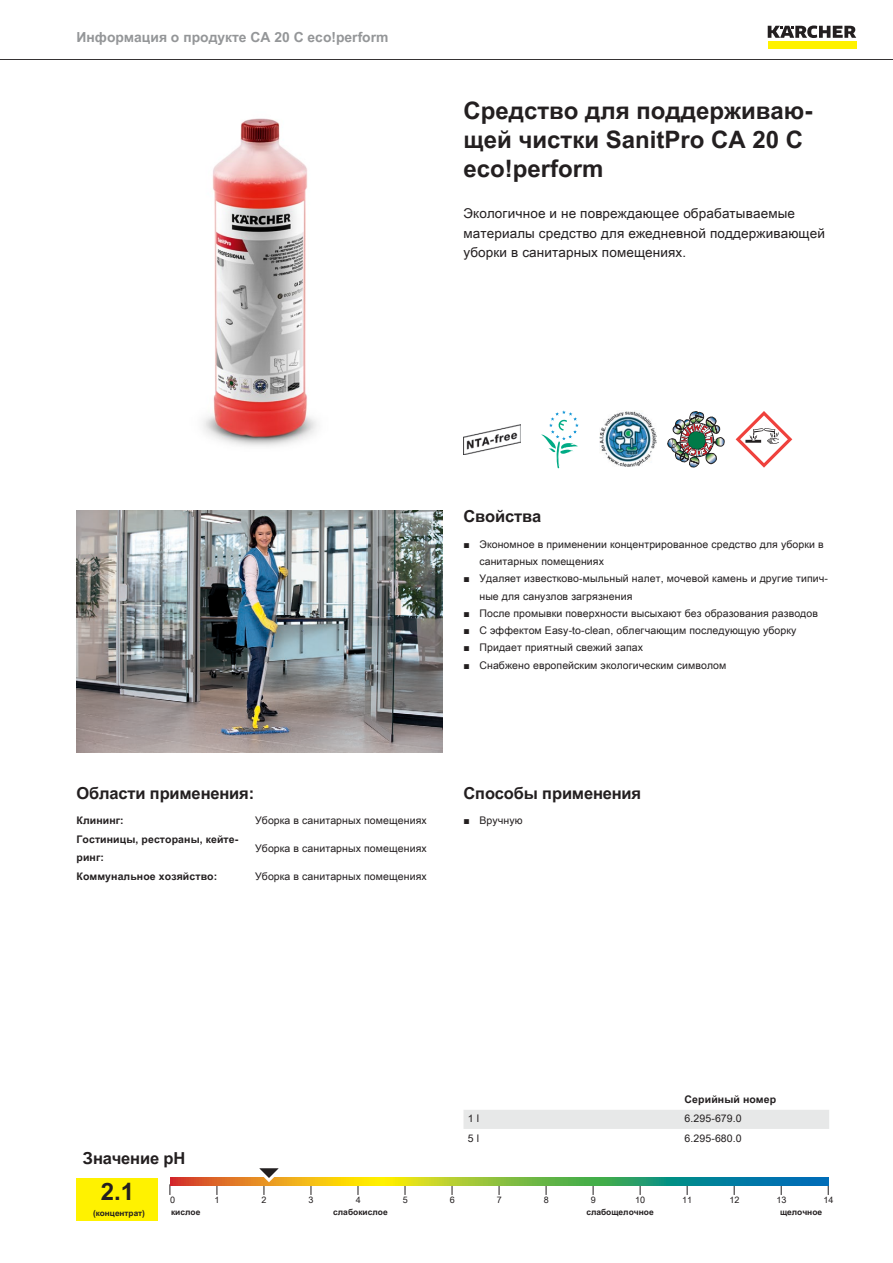
<style>
.page{position:relative;width:893px;height:1263px;background:#fff}
.page>*{position:absolute;margin:0;border:0;box-sizing:border-box;transform-origin:0 0}
.t1{font:700 24px/28.8px "Arial Unicode MS";color:#231f20}
.t2{font:700 16.5px "Arial Unicode MS";letter-spacing:-.01em;color:#231f20}
.t3{font:700 13.8px "Arial Unicode MS";color:#949698}
.t4{font:13.5px/19.5px "Arial Unicode MS";letter-spacing:.01em;color:#231f20}
.t5{font:10.5px/17.2px "Arial Unicode MS";letter-spacing:.01em;color:#231f20}
.t6{font:700 10.5px/17.2px "Arial Unicode MS";letter-spacing:.01em;color:#231f20}
.t7{font:9px "Arial Unicode MS";color:#231f20}
.t8{font:700 8.4px "Arial Unicode MS";color:#231f20}
.t9{font:700 8.25px "Arial Unicode MS";color:#231f20}
.s1{font-family:"Arial"}
</style>
<div class="page">
<hr style="left:0;top:59px;width:893px;height:1px;background:#231f20">
<div style="left:768px;top:42px;width:88px;height:7px;background:#fff200"></div>
<svg style="left:768px;top:26px;width:88px;height:12px"></svg>
<img style="left:203px;top:118px;width:114px;height:329px">
<img style="left:463px;top:424px;width:57px;height:30px">
<svg style="left:541px;top:410px;width:38px;height:58px"></svg>
<img style="left:600px;top:411px;width:56px;height:56px">
<img style="left:668px;top:412px;width:56px;height:55px">
<svg style="left:736px;top:411px;width:56px;height:57px"></svg>
<img style="left:77px;top:510px;width:365px;height:243px">
<div style="left:77px;top:1178px;width:81px;height:42px;background:#fff200"></div>
<svg style="left:170px;top:1178px;width:658px;height:8px"></svg>
<svg style="left:251px;top:1168px;width:39px;height:27px"></svg>
<div style="left:463px;top:1110px;width:366px;height:19px;background:#e7e8e8"></div>
<h3 class="t3" style="left:77px;top:27px;width:313px">Информация о продукте CA 20 C eco!perform</h3>
<h1 class="t1" style="left:463px;top:97px;width:350px">Средство для поддерживаю&shy;щей чистки SanitPro CA 20 C eco!perform</h1>
<p class="t4" style="left:463px;top:203px;width:363px">Экологичное и не повреждающее обрабатываемые материалы средство для ежедневной поддерживающей уборки в санитарных помещениях.</p>
<h2 class="t2" style="left:463px;top:504px;width:79px">Свойства</h2>
<p class="t5" style="left:479px;top:535px;width:346px;text-indent:-16px"><span class="s1">■</span> Экономное в применении концентрированное средство для уборки в санитарных помещениях</p>
<p class="t5" style="left:479px;top:570px;width:350px;text-indent:-16px"><span class="s1">■</span> Удаляет известково-мыльный налет, мочевой камень и другие типич&shy;ные для санузлов загрязнения</p>
<p class="t5" style="left:463px;top:604px;width:356px"><span class="s1">■</span> После промывки поверхности высыхают без образования разводов</p>
<p class="t5" style="left:463px;top:622px;width:334px"><span class="s1">■</span> С эффектом Easy-to-clean, облегчающим последующую уборку</p>
<p class="t5" style="left:463px;top:639px;width:181px"><span class="s1">■</span> Придает приятный свежий запах</p>
<p class="t5" style="left:463px;top:656px;width:264px"><span class="s1">■</span> Снабжено европейским экологическим символом</p>
<h2 class="t2" style="left:77px;top:780px;width:179px">Области применения:</h2>
<p class="t6" style="left:77px;top:812px;width:49px">Клининг:</p>
<p class="t5" style="left:255px;top:811px;width:173px">Уборка в санитарных помещениях</p>
<p class="t6" style="left:77px;top:831px;width:163px">Гостиницы, рестораны, кейте&shy;ринг:</p>
<p class="t5" style="left:255px;top:839px;width:173px">Уборка в санитарных помещениях</p>
<p class="t6" style="left:77px;top:868px;width:142px">Коммунальное хозяйство:</p>
<p class="t5" style="left:255px;top:867px;width:173px">Уборка в санитарных помещениях</p>
<h2 class="t2" style="left:463px;top:780px;width:179px">Способы применения</h2>
<p class="t5" style="left:463px;top:812px;width:61px"><span class="s1">■</span> Вручную</p>
<p class="t6" style="left:685px;top:1091px;width:93px">Серийный номер</p>
<p class="t5" style="left:468px;top:1110px;width:13px">1 l</p>
<p class="t5" style="left:685px;top:1110px;width:59px">6.295-679.0</p>
<p class="t5" style="left:468px;top:1129px;width:13px">5 l</p>
<p class="t5" style="left:685px;top:1129px;width:59px">6.295-680.0</p>
<h2 class="t2" style="left:83px;top:1146px;width:104px">Значение pH</h2>
<h1 class="t1" style="left:101px;top:1178px;width:35px">2.1</h1>
<p class="t7" style="left:170px;top:1193px;width:7px">0</p>
<p class="t7" style="left:215px;top:1193px;width:7px">1</p>
<p class="t7" style="left:262px;top:1193px;width:7px">2</p>
<p class="t7" style="left:309px;top:1193px;width:7px">3</p>
<p class="t7" style="left:356px;top:1193px;width:7px">4</p>
<p class="t7" style="left:403px;top:1193px;width:7px">5</p>
<p class="t7" style="left:450px;top:1193px;width:7px">6</p>
<p class="t7" style="left:497px;top:1193px;width:7px">7</p>
<p class="t7" style="left:544px;top:1193px;width:7px">8</p>
<p class="t7" style="left:591px;top:1193px;width:7px">9</p>
<p class="t7" style="left:635px;top:1193px;width:12px">10</p>
<p class="t7" style="left:682px;top:1193px;width:12px">11</p>
<p class="t7" style="left:729px;top:1193px;width:12px">12</p>
<p class="t7" style="left:776px;top:1193px;width:12px">13</p>
<p class="t7" style="left:823px;top:1193px;width:12px">14</p>
<p class="t9" style="left:93px;top:1207px;width:53px">(концентрат)</p>
<p class="t8" style="left:171px;top:1206px;width:31px">кислое</p>
<p class="t8" style="left:333px;top:1206px;width:56px">слабокислое</p>
<p class="t8" style="left:586px;top:1206px;width:69px">слабощелочное</p>
<p class="t8" style="left:780px;top:1206px;width:44px">щелочное</p>
</div>
